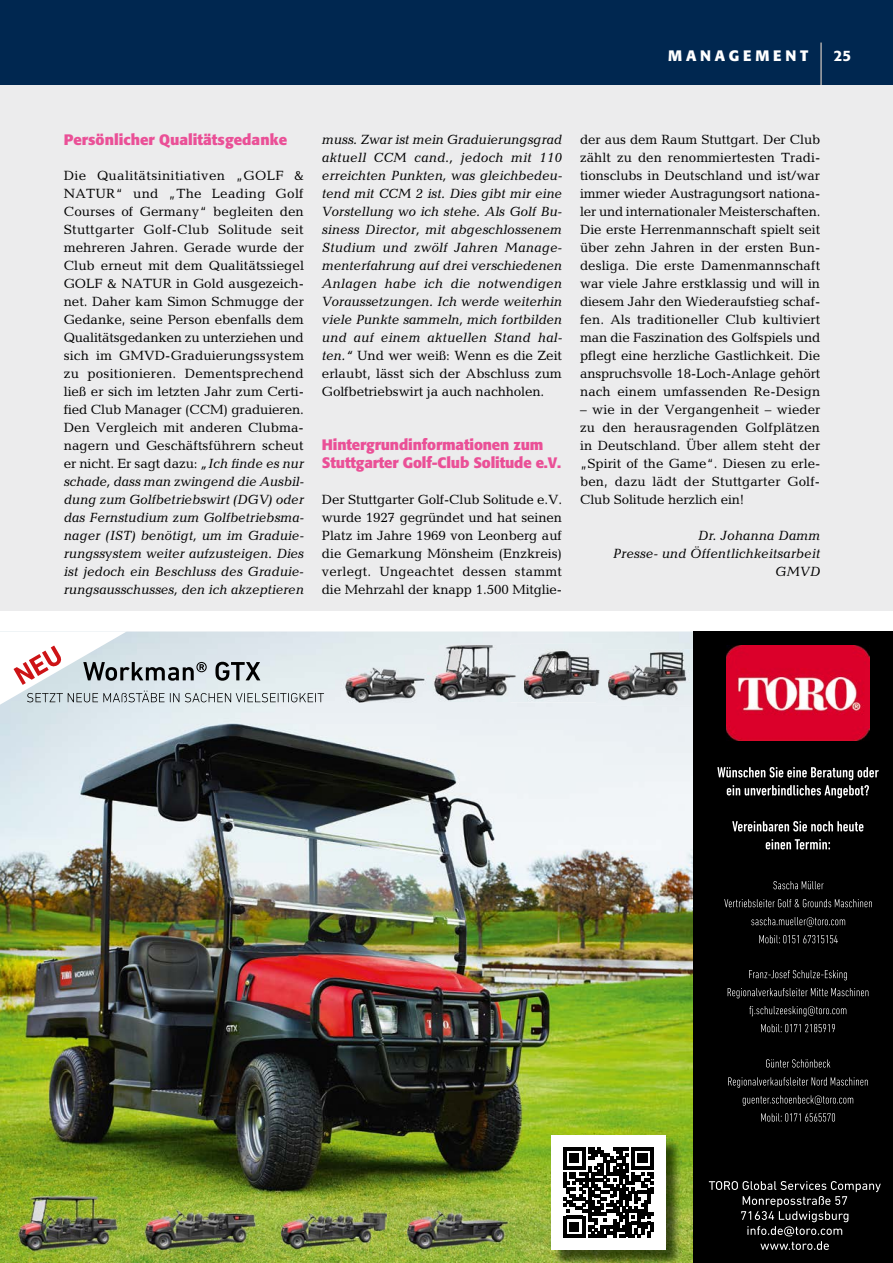
<style>
.page{position:relative;width:893px;height:1263px;background:#fff}
.page>*{position:absolute;margin:0;border:0;box-sizing:border-box;transform-origin:0 0}
.t1{font:700 15px/18px "Formata";letter-spacing:-.01em;color:#ea5097}
.t2{font:700 15px "Formata";letter-spacing:.25em;color:#fff}
.t3{font:500 15px "Formata";color:#fff}
.t4{font:13.5px/18px "Candida";letter-spacing:-.005em;color:#000;text-align:justify}
.t5{font:italic 13.5px/18px "Candida";color:#000;text-align:justify}
.s1{font-style:italic}
.s2{font-style:normal}
</style>
<div class="page">
<div style="left:0;top:0;width:893px;height:85px;background:#002750"></div>
<hr style="left:821px;top:43px;width:1px;height:42px;background:#fff">
<div style="left:0;top:85px;width:893px;height:525px;background:#ececed"></div>
<img style="left:0;top:631px;width:693px;height:632px">
<div style="left:693px;top:631px;width:200px;height:632px;background:#000"></div>
<svg style="left:709px;top:1181px;width:172px;height:69px"></svg>
<svg style="left:717px;top:767px;width:162px;height:31px"></svg>
<svg style="left:732px;top:821px;width:131px;height:10px"></svg>
<svg style="left:766px;top:839px;width:64px;height:10px"></svg>
<svg style="left:773px;top:881px;width:51px;height:8px"></svg>
<svg style="left:724px;top:899px;width:148px;height:8px"></svg>
<svg style="left:751px;top:917px;width:94px;height:10px"></svg>
<svg style="left:759px;top:935px;width:79px;height:8px"></svg>
<svg style="left:766px;top:1059px;width:64px;height:8px"></svg>
<svg style="left:728px;top:1077px;width:140px;height:11px"></svg>
<svg style="left:743px;top:1095px;width:110px;height:11px"></svg>
<svg style="left:761px;top:1113px;width:74px;height:8px"></svg>
<svg style="left:749px;top:970px;width:98px;height:10px"></svg>
<svg style="left:728px;top:988px;width:140px;height:10px"></svg>
<svg style="left:749px;top:1006px;width:97px;height:10px"></svg>
<svg style="left:761px;top:1024px;width:74px;height:8px"></svg>
<img style="left:726px;top:646px;width:144px;height:94px">
<img style="left:552px;top:1137px;width:130px;height:126px">
<div style="left:551px;top:1135px;width:115px;height:115px;background:#fff"></div>
<svg style="left:563px;top:1147px;width:90px;height:90px"></svg>
<img style="left:597px;top:649px;width:96px;height:57px">
<img style="left:282px;top:1206px;width:105px;height:49px">
<img style="left:336px;top:656px;width:91px;height:48px">
<img style="left:394px;top:1194px;width:120px;height:61px">
<img style="left:5px;top:1186px;width:116px;height:76px">
<img style="left:130px;top:1192px;width:135px;height:69px">
<img style="left:428px;top:644px;width:179px;height:58px">
<img style="left:597px;top:649px;width:10px;height:53px">
<img style="left:511px;top:645px;width:13px;height:57px">
<svg style="left:0;top:631px;width:324px;height:74px"></svg>
<p class="t2" style="left:668px;top:46px;width:142px">Management</p>
<p class="t3" style="left:834px;top:46px;width:19px">25</p>
<p class="t1" style="left:64px;top:131px;width:225px">Persönlicher Qualitätsgedanke</p>
<p class="t4" style="left:64px;top:166px;width:242px">Die Qualitätsinitiativen „GOLF &amp; NATUR“ und „The Leading Golf Courses of Germany“ begleiten den Stuttgarter Golf-Club Solitude seit mehreren Jahren. Gerade wurde der Club erneut mit dem Qualitätssiegel GOLF &amp; NATUR in Gold ausgezeich&shy;net. Daher kam Simon Schmugge der Gedanke, seine Person ebenfalls dem Qualitätsgedanken zu unterziehen und sich im GMVD-Graduierungssystem zu positionieren. Dementsprechend ließ er sich im letzten Jahr zum Certi&shy;fied Club Manager (CCM) graduieren.<br>Den Vergleich mit anderen Clubma&shy;nagern und Geschäftsführern scheut er nicht. Er sagt dazu: <span class="s1">„Ich finde es nur schade, dass man zwingend die Ausbil&shy;dung zum Golfbetriebswirt (DGV) oder das Fernstudium zum Golfbetriebsma&shy;nager (IST) benötigt, um im Graduie&shy;rungssystem weiter aufzusteigen. Dies ist jedoch ein Beschluss des Graduie&shy;rungsausschusses, den ich akzeptieren</span></p>
<p class="t5" style="left:322px;top:130px;width:242px">muss. Zwar ist mein Graduierungsgrad aktuell CCM cand., jedoch mit 110 erreichten Punkten, was gleichbedeu&shy;tend mit CCM 2 ist. Dies gibt mir eine Vorstellung wo ich stehe. Als Golf Bu&shy;siness Director, mit abgeschlossenem Studium und zwölf Jahren Manage&shy;menterfahrung auf drei verschiedenen Anlagen habe ich die notwendigen Voraussetzungen. Ich werde weiterhin viele Punkte sammeln, mich fortbilden und auf einem aktuellen Stand hal&shy;ten.“ <span class="s2">Und wer weiß: Wenn es die Zeit erlaubt, lässt sich der Abschluss zum Golfbetriebswirt ja auch nachholen.</span></p>
<p class="t1" style="left:322px;top:436px;width:241px">Hintergrundinformationen zum<br>Stuttgarter Golf-Club Solitude e.V.</p>
<p class="t4" style="left:322px;top:490px;width:242px">Der Stuttgarter Golf-Club Solitude e.V. wurde 1927 gegründet und hat seinen Platz im Jahre 1969 von Leonberg auf die Gemarkung Mönsheim (Enzkreis) verlegt. Ungeachtet dessen stammt die Mehrzahl der knapp 1.500 Mitglie-</p>
<p class="t4" style="left:580px;top:130px;width:242px;text-align:left">der aus dem Raum Stuttgart. Der Club zählt zu den renommiertesten Tradi&shy;tionsclubs in Deutschland und ist/war immer wieder Austragungsort nationa&shy;ler und internationaler Meisterschaften.<br>Die erste Herrenmannschaft spielt seit über zehn Jahren in der ersten Bun&shy;desliga. Die erste Damenmannschaft war viele Jahre erstklassig und will in diesem Jahr den Wiederaufstieg schaf&shy;fen. Als traditioneller Club kultiviert man die Faszination des Golfspiels und pflegt eine herzliche Gastlichkeit. Die anspruchsvolle 18-Loch-Anlage gehört nach einem umfassenden Re-Design</p>
<p class="t4" style="left:580px;top:400px;width:242px">– wie in der Vergangenheit – wieder zu den herausragenden Golfplätzen in Deutschland. Über allem steht der „Spirit of the Game“. Diesen zu erle&shy;ben, dazu lädt der Stuttgarter Golf-Club Solitude herzlich ein!</p>
<p class="t5" style="left:613px;top:526px;width:209px;text-align:right">Dr. Johanna Damm<br>Presse- und Öffentlichkeitsarbeit<br>GMVD</p>
</div>
